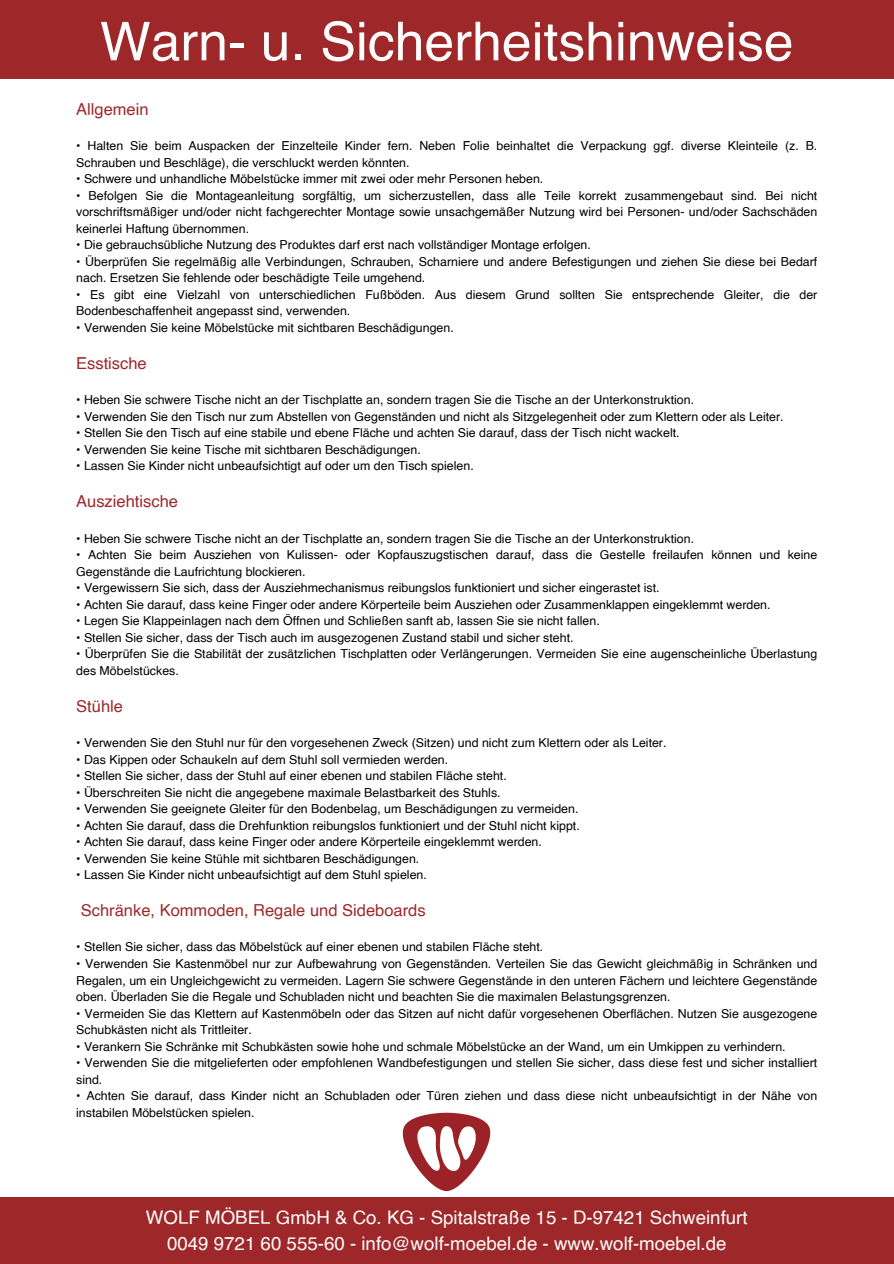
<style>
.page{position:relative;width:894px;height:1264px;background:#fff}
.page>*{position:absolute;margin:0;border:0;box-sizing:border-box;transform-origin:0 0}
.t1{font:53.55px "Helvetica";color:#fcfdfc}
.t2{font:18.75px/25.8px "Helvetica";color:#fcfdfc;text-align:center}
.t3{font:16.5px "Helvetica";color:#9e272a}
.t4{font:12.45px/16.5px "Helvetica";color:#000}
</style>
<div class="page">
<div style="left:0;top:1196px;width:893px;height:67px;background:#9e272a"></div>
<div style="left:0;top:0;width:893px;height:79px;background:#9e272a"></div>
<img style="left:402px;top:1112px;width:89px;height:80px">
<p class="t1" style="left:100px;top:19px;width:695px">Warn- u. Sicherheitshinweise</p>
<h1 class="t3" style="left:76px;top:102px;width:74px">Allgemein</h1>
<h3 class="t4" style="left:76px;top:138px;width:742px">• Halten Sie beim Auspacken der Einzelteile Kinder fern. Neben Folie beinhaltet die Verpackung ggf. diverse Kleinteile (z. B.<br>Schrauben und Beschläge), die verschluckt werden könnten.</h3>
<p class="t4" style="left:76px;top:171px;width:468px">• Schwere und unhandliche Möbelstücke immer mit zwei oder mehr Personen heben.</p>
<p class="t4" style="left:76px;top:188px;width:742px;text-align:justify">• Befolgen Sie die Montageanleitung sorgfältig, um sicherzustellen, dass alle Teile korrekt zusammengebaut sind. Bei nicht vorschriftsmäßiger und/oder nicht fachgerechter Montage sowie unsachgemäßer Nutzung wird bei Personen- und/oder Sachschäden keinerlei Haftung übernommen.</p>
<p class="t4" style="left:76px;top:238px;width:516px">• Die gebrauchsübliche Nutzung des Produktes darf erst nach vollständiger Montage erfolgen.</p>
<p class="t4" style="left:76px;top:254px;width:742px">• Überprüfen Sie regelmäßig alle Verbindungen, Schrauben, Scharniere und andere Befestigungen und ziehen Sie diese bei Bedarf nach. Ersetzen Sie fehlende oder beschädigte Teile umgehend.</p>
<p class="t4" style="left:76px;top:287px;width:742px">• Es gibt eine Vielzahl von unterschiedlichen Fußböden. Aus diesem Grund sollten Sie entsprechende Gleiter, die der<br>Bodenbeschaffenheit angepasst sind, verwenden.</p>
<p class="t4" style="left:76px;top:320px;width:379px">• Verwenden Sie keine Möbelstücke mit sichtbaren Beschädigungen.</p>
<p class="t3" style="left:76px;top:356px;width:72px">Esstische</p>
<h3 class="t4" style="left:76px;top:392px;width:619px">• Heben Sie schwere Tische nicht an der Tischplatte an, sondern tragen Sie die Tische an der Unterkonstruktion.</h3>
<p class="t4" style="left:76px;top:409px;width:708px">• Verwenden Sie den Tisch nur zum Abstellen von Gegenständen und nicht als Sitzgelegenheit oder zum Klettern oder als Leiter.</p>
<p class="t4" style="left:76px;top:425px;width:604px">• Stellen Sie den Tisch auf eine stabile und ebene Fläche und achten Sie darauf, dass der Tisch nicht wackelt.</p>
<p class="t4" style="left:76px;top:442px;width:346px">• Verwenden Sie keine Tische mit sichtbaren Beschädigungen.</p>
<p class="t4" style="left:76px;top:458px;width:399px">• Lassen Sie Kinder nicht unbeaufsichtigt auf oder um den Tisch spielen.</p>
<p class="t3" style="left:76px;top:494px;width:103px">Ausziehtische</p>
<h3 class="t4" style="left:76px;top:531px;width:619px">• Heben Sie schwere Tische nicht an der Tischplatte an, sondern tragen Sie die Tische an der Unterkonstruktion.</h3>
<p class="t4" style="left:76px;top:547px;width:742px">• Achten Sie beim Ausziehen von Kulissen- oder Kopfauszugstischen darauf, dass die Gestelle freilaufen können und keine<br>Gegenstände die Laufrichtung blockieren.</p>
<p class="t4" style="left:76px;top:580px;width:584px">• Vergewissern Sie sich, dass der Ausziehmechanismus reibungslos funktioniert und sicher eingerastet ist.</p>
<p class="t4" style="left:76px;top:597px;width:695px">• Achten Sie darauf, dass keine Finger oder andere Körperteile beim Ausziehen oder Zusammenklappen eingeklemmt werden.</p>
<p class="t4" style="left:76px;top:613px;width:525px">• Legen Sie Klappeinlagen nach dem Öffnen und Schließen sanft ab, lassen Sie sie nicht fallen.</p>
<p class="t4" style="left:76px;top:630px;width:498px">• Stellen Sie sicher, dass der Tisch auch im ausgezogenen Zustand stabil und sicher steht.</p>
<p class="t4" style="left:76px;top:646px;width:742px">• Überprüfen Sie die Stabilität der zusätzlichen Tischplatten oder Verlängerungen. Vermeiden Sie eine augenscheinliche Überlastung des Möbelstückes.</p>
<p class="t3" style="left:76px;top:699px;width:48px">Stühle</p>
<h3 class="t4" style="left:76px;top:735px;width:591px">• Verwenden Sie den Stuhl nur für den vorgesehenen Zweck (Sitzen) und nicht zum Klettern oder als Leiter.</h3>
<p class="t4" style="left:76px;top:752px;width:373px">• Das Kippen oder Schaukeln auf dem Stuhl soll vermieden werden.</p>
<p class="t4" style="left:76px;top:768px;width:432px">• Stellen Sie sicher, dass der Stuhl auf einer ebenen und stabilen Fläche steht.</p>
<p class="t4" style="left:76px;top:785px;width:426px">• Überschreiten Sie nicht die angegebene maximale Belastbarkeit des Stuhls.</p>
<p class="t4" style="left:76px;top:801px;width:503px">• Verwenden Sie geeignete Gleiter für den Bodenbelag, um Beschädigungen zu vermeiden.</p>
<p class="t4" style="left:76px;top:818px;width:505px">• Achten Sie darauf, dass die Drehfunktion reibungslos funktioniert und der Stuhl nicht kippt.</p>
<p class="t4" style="left:76px;top:834px;width:467px">• Achten Sie darauf, dass keine Finger oder andere Körperteile eingeklemmt werden.</p>
<p class="t4" style="left:76px;top:851px;width:344px">• Verwenden Sie keine Stühle mit sichtbaren Beschädigungen.</p>
<p class="t4" style="left:76px;top:867px;width:352px">• Lassen Sie Kinder nicht unbeaufsichtigt auf dem Stuhl spielen.</p>
<p class="t3" style="left:81px;top:903px;width:346px">Schränke, Kommoden, Regale und Sideboards</p>
<h3 class="t4" style="left:76px;top:939px;width:468px">• Stellen Sie sicher, dass das Möbelstück auf einer ebenen und stabilen Fläche steht.</h3>
<p class="t4" style="left:76px;top:956px;width:742px;text-align:justify">• Verwenden Sie Kastenmöbel nur zur Aufbewahrung von Gegenständen. Verteilen Sie das Gewicht gleichmäßig in Schränken und Regalen, um ein Ungleichgewicht zu vermeiden. Lagern Sie schwere Gegenstände in den unteren Fächern und leichtere Gegenstände oben. Überladen Sie die Regale und Schubladen nicht und beachten Sie die maximalen Belastungsgrenzen.</p>
<p class="t4" style="left:76px;top:1005px;width:742px">• Vermeiden Sie das Klettern auf Kastenmöbeln oder das Sitzen auf nicht dafür vorgesehenen Oberflächen. Nutzen Sie ausgezogene<br>Schubkästen nicht als Trittleiter.</p>
<p class="t4" style="left:76px;top:1038px;width:710px">• Verankern Sie Schränke mit Schubkästen sowie hohe und schmale Möbelstücke an der Wand, um ein Umkippen zu verhindern.</p>
<p class="t4" style="left:76px;top:1055px;width:742px">• Verwenden Sie die mitgelieferten oder empfohlenen Wandbefestigungen und stellen Sie sicher, dass diese fest und sicher installiert sind.</p>
<p class="t4" style="left:76px;top:1088px;width:742px">• Achten Sie darauf, dass Kinder nicht an Schubladen oder Türen ziehen und dass diese nicht unbeaufsichtigt in der Nähe von instabilen Möbelstücken spielen.</p>
<p class="t2" style="left:146px;top:1206px;width:603px">WOLF MÖBEL GmbH &amp; Co. KG - Spitalstraße 15 - D-97421 Schweinfurt<br>0049 9721 60 555-60 - info@wolf-moebel.de - www.wolf-moebel.de</p>
</div>
